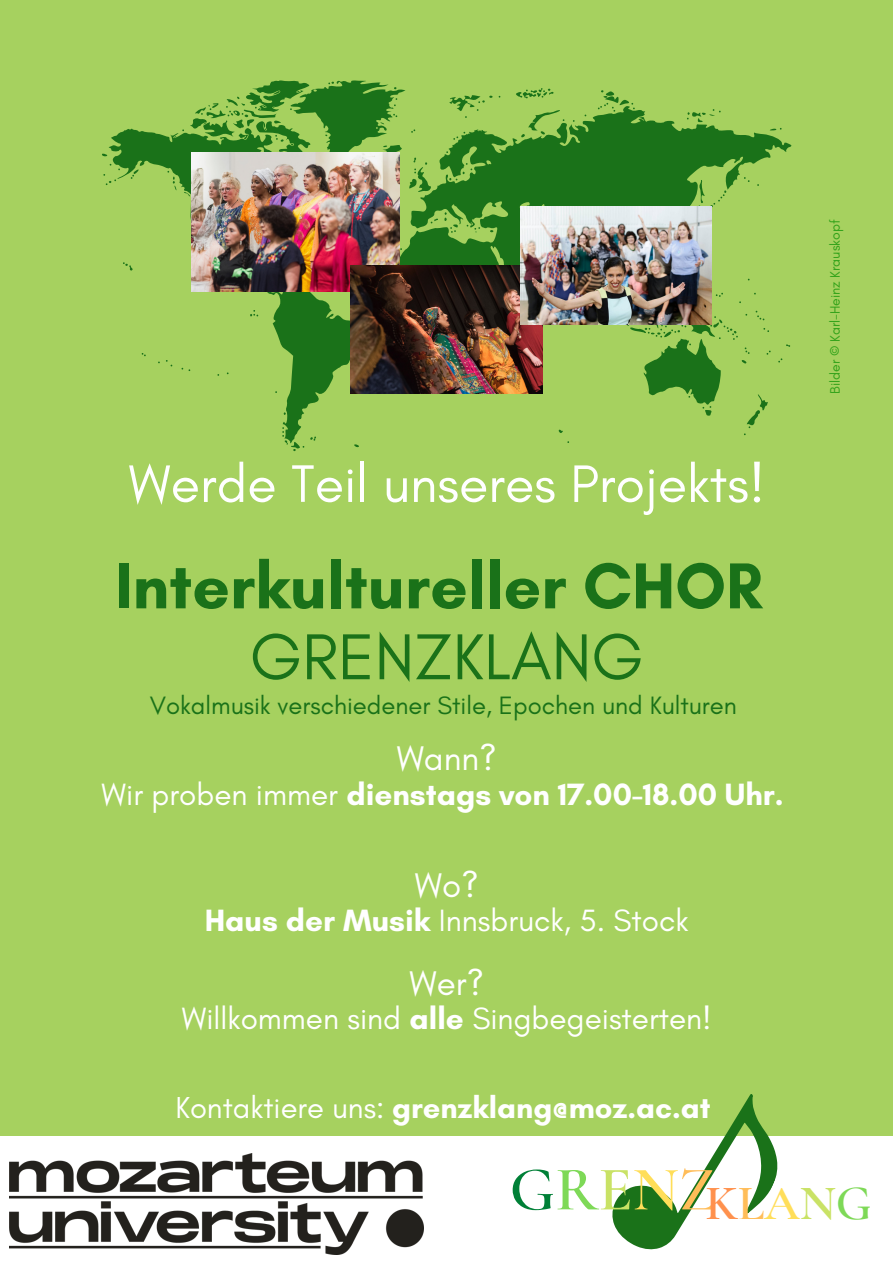
<style>
.page{position:relative;width:893px;height:1263px;background:#a6d15f}
.page>*{position:absolute;margin:0;border:0;box-sizing:border-box;transform-origin:0 0}
.t1{font:700 66px "Glacial Indifference";color:#1a7219}
.t2{font:66px "Glacial Indifference";color:#1a7219}
.t3{font:600 62.78px "Cormorant Garamond";color:#008037}
.t4{font:53.7px "Glacial Indifference";color:#fff}
.t5{font:600 49.5px "Cormorant Garamond";color:#ff914d}
.t6{font:34.8px "Glacial Indifference";color:#fff}
.t7{font:31.42px "Glacial Indifference";color:#fff}
.t8{font:700 31.42px "Glacial Indifference";color:#fff}
.t9{font:700 30.9px "Glacial Indifference";color:#fff}
.t10{font:25.65px "Glacial Indifference";color:#1a7219}
.t11{font:14.02px "Glacial Indifference";color:#31a219}
.s1{font-weight:400}
.s2{font-weight:700}
.s3{color:#7ed957}
.s4{color:#c9e265}
.s5{color:#ffde59}
.s6{color:#ffbd59}
</style>
<div class="page">
<div style="left:0;top:1136px;width:893px;height:127px;background:#fff"></div>
<svg style="left:612px;top:1094px;width:166px;height:156px"></svg>
<svg style="left:102px;top:80px;width:690px;height:371px"></svg>
<img style="left:191px;top:152px;width:208px;height:139px">
<img style="left:351px;top:266px;width:191px;height:128px">
<img style="left:521px;top:206px;width:190px;height:119px">
<img style="left:9px;top:1153px;width:414px;height:101px">
<p class="t4" style="left:129px;top:451px;width:638px">Werde Teil unseres Projekts!</p>
<p class="t1" style="left:115px;top:546px;width:649px">Interkultureller CHOR</p>
<p class="t2" style="left:250px;top:616px;width:395px">GRENZKLANG</p>
<p class="t10" style="left:150px;top:690px;width:589px">Vokalmusik verschiedener Stile, Epochen und Kulturen</p>
<p class="t6" style="left:397px;top:737px;width:102px">Wann?</p>
<p class="t8" style="left:102px;top:775px;width:683px"><span class="s1">Wir proben immer</span> dienstags von 17.00-18.00 Uhr.</p>
<p class="t6" style="left:415px;top:863px;width:66px">Wo?</p>
<p class="t7" style="left:205px;top:901px;width:485px"><span class="s2">Haus der Musik</span> Innsbruck, 5. Stock</p>
<p class="t6" style="left:409px;top:962px;width:76px">Wer?</p>
<p class="t7" style="left:182px;top:999px;width:531px">Willkommen sind <span class="s2">alle</span> Singbegeisterten!</p>
<p class="t9" style="left:175px;top:1088px;width:536px"><span class="s1">Kontaktiere uns:</span> grenzklang@moz.ac.at</p>
<p class="t11" style="left:826px;top:394px;width:176px;rotate:-90deg">Bilder © Karl-Heinz Krauskopf</p>
<p class="t3" style="left:509px;top:1151px;width:208px">G<span class="s3">R</span><span class="s4">E</span><span class="s5">N</span><span class="s6">Z</span></p>
<p class="t5" style="left:705px;top:1174px;width:168px">K<span class="s6">L</span><span class="s5">A</span><span class="s4">N</span><span class="s3">G</span></p>
</div>
